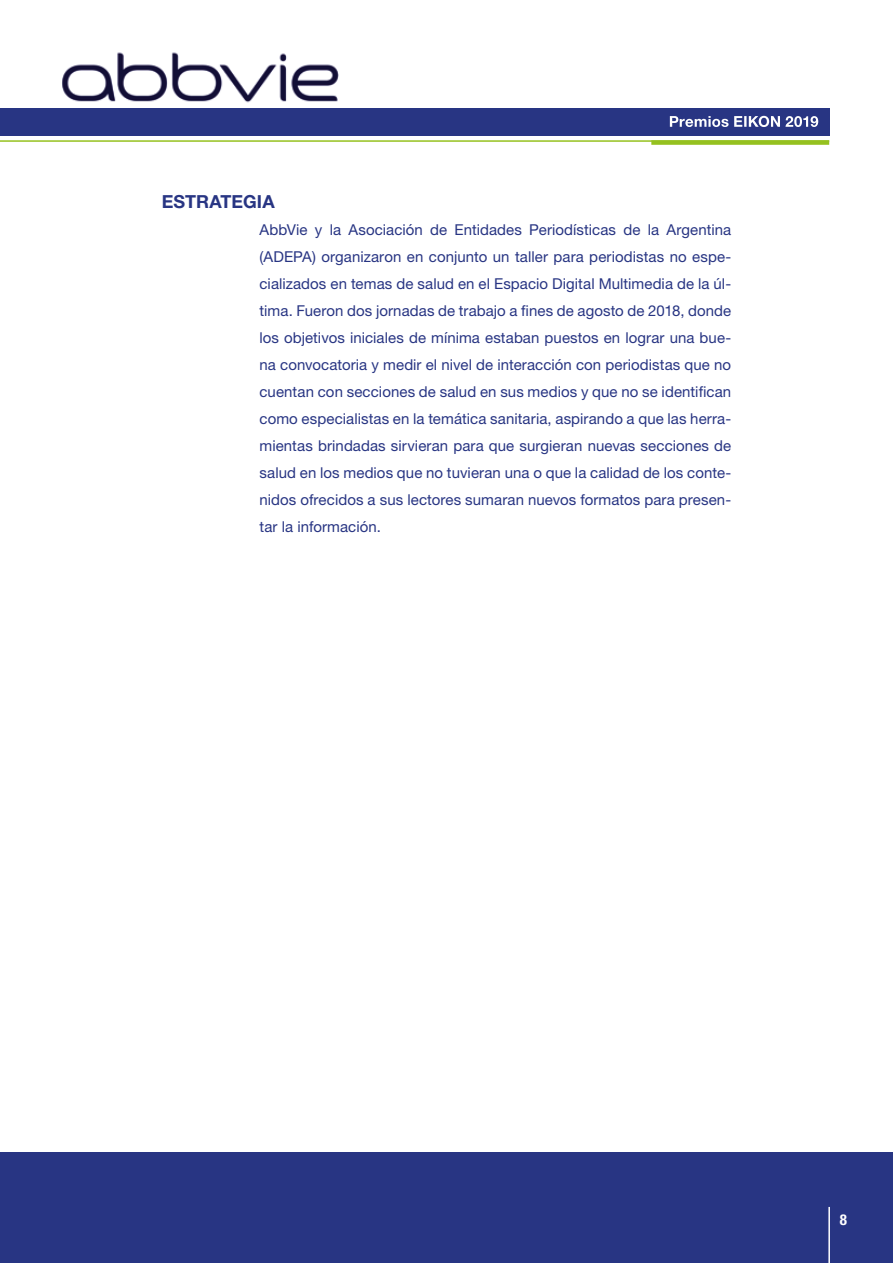
<style>
.page{position:relative;width:893px;height:1263px;background:#fff}
.page>*{position:absolute;margin:0;border:0;box-sizing:border-box;transform-origin:0 0}
.t1{font:700 18px "Helvetica Neue LT Std";letter-spacing:.005em;color:#283583}
.t2{font:15px/27px "Helvetica Neue LT Std";letter-spacing:.005em;color:#283583;text-align:justify}
.t3{font:700 condensed 15px "Helvetica Neue LT Std";color:#fff}
</style>
<div class="page">
<img style="left:35px;top:52px;width:331px;height:57px">
<div style="left:0;top:109px;width:829px;height:27px;background:#283583"></div>
<div style="left:0;top:1153px;width:893px;height:110px;background:#283583"></div>
<div style="left:651px;top:140px;width:178px;height:5px;background:#95c11f"></div>
<svg style="left:670px;top:116px;width:148px;height:11px"></svg>
<hr style="left:0;top:140px;width:829px;height:2px;background:#95c11f">
<hr style="left:828px;top:1207px;width:2px;height:56px;background:#fff">
<p class="t1" style="left:162px;top:190px;width:114px">ESTRATEGIA</p>
<p class="t2" style="left:259px;top:216px;width:473px">AbbVie y la Asociación de Entidades Periodísticas de la Argentina (ADEPA) organizaron en conjunto un taller para periodistas no espe&shy;cializados en temas de salud en el Espacio Digital Multimedia de la úl&shy;tima. Fueron dos jornadas de trabajo a fines de agosto de 2018, donde los objetivos iniciales de mínima estaban puestos en lograr una bue&shy;na convocatoria y medir el nivel de interacción con periodistas que no cuentan con secciones de salud en sus medios y que no se identifican como especialistas en la temática sanitaria, aspirando a que las herra&shy;mientas brindadas sirvieran para que surgieran nuevas secciones de salud en los medios que no tuvieran una o que la calidad de los conte&shy;nidos ofrecidos a sus lectores sumaran nuevos formatos para presen&shy;tar la información.</p>
<p class="t3" style="left:840px;top:1210px;width:9px">8</p>
</div>
